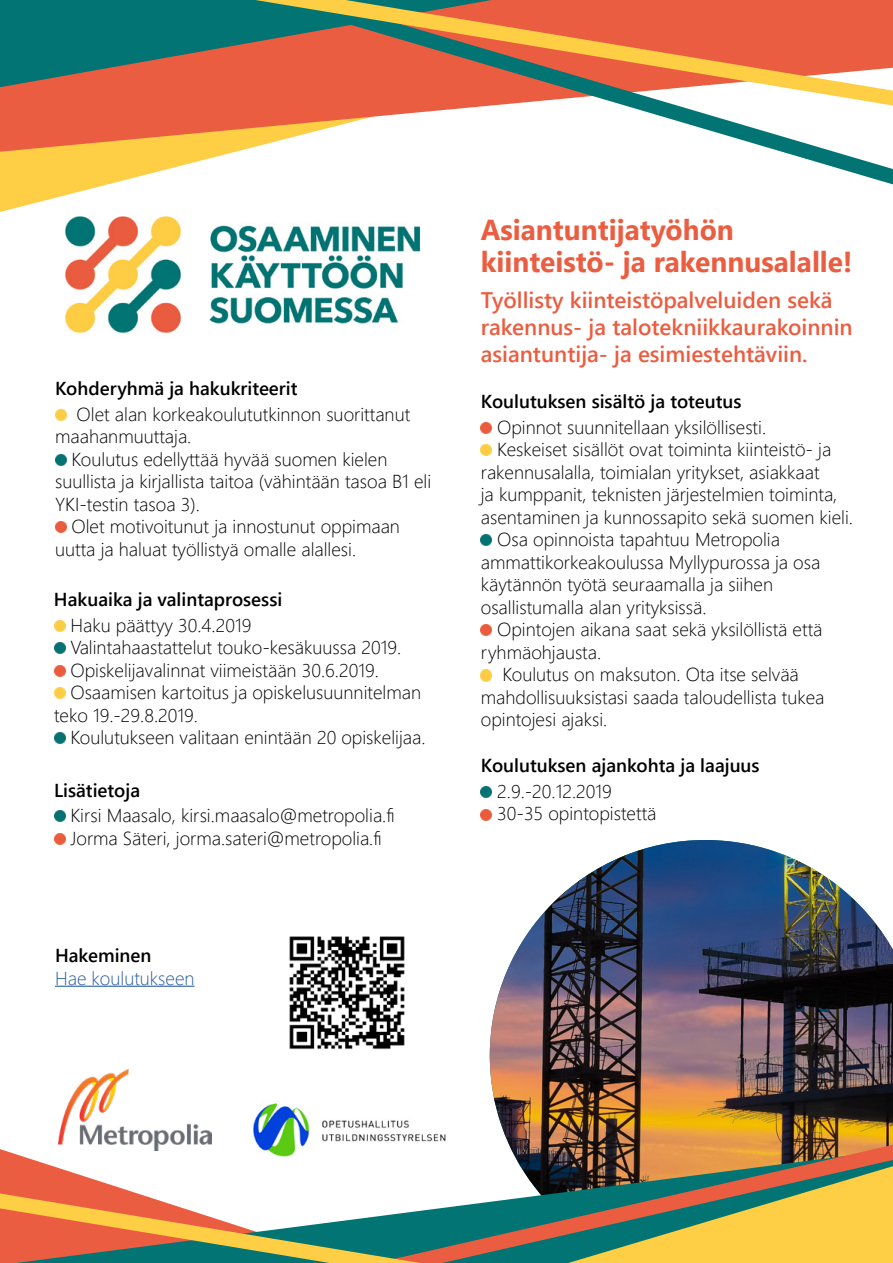
<style>
.page{position:relative;width:893px;height:1263px;background:#fff}
.page>*{position:absolute;margin:0;border:0;box-sizing:border-box;transform-origin:0 0}
.t1{font:700 28.95px/32.4px "Segoe UI";color:#eb5d40}
.t2{font:600 22.5px/27px "Segoe UI";color:#eb5d40}
.t3{font:300 18.75px/22.5px "Segoe UI";color:#000}
.t4{font:600 18.75px "Segoe UI";color:#000}
.t5{font:300 18.75px "Segoe UI";color:#275b9b}
</style>
<div class="page">
<img style="left:490px;top:840px;width:403px;height:305px">
<svg style="left:0;top:156px;width:219px;height:56px"></svg>
<svg style="left:0;top:87px;width:266px;height:69px;background:#ef7943"></svg>
<svg style="left:55px;top:409px;width:11px;height:11px"></svg>
<svg style="left:55px;top:454px;width:11px;height:11px"></svg>
<svg style="left:55px;top:522px;width:11px;height:11px"></svg>
<svg style="left:54px;top:620px;width:11px;height:11px"></svg>
<svg style="left:54px;top:643px;width:11px;height:11px"></svg>
<svg style="left:54px;top:665px;width:11px;height:11px"></svg>
<svg style="left:54px;top:688px;width:11px;height:11px"></svg>
<svg style="left:54px;top:733px;width:11px;height:11px"></svg>
<svg style="left:481px;top:422px;width:11px;height:11px"></svg>
<svg style="left:481px;top:445px;width:11px;height:11px"></svg>
<svg style="left:481px;top:535px;width:11px;height:11px"></svg>
<svg style="left:481px;top:625px;width:11px;height:11px"></svg>
<svg style="left:481px;top:670px;width:11px;height:11px"></svg>
<svg style="left:54px;top:811px;width:11px;height:11px"></svg>
<svg style="left:54px;top:833px;width:11px;height:11px"></svg>
<hr style="left:55px;top:986px;width:140px;height:1px;background:#275b9b">
<img style="left:289px;top:936px;width:116px;height:114px">
<svg style="left:0;top:0;width:255px;height:87px;background:#3d6e66"></svg>
<svg style="left:266px;top:106px;width:627px;height:78px"></svg>
<svg style="left:255px;top:0;width:638px;height:106px;background:#d37b55"></svg>
<svg style="left:420px;top:1145px;width:473px;height:118px;background:#99935f"></svg>
<svg style="left:0;top:1149px;width:420px;height:114px"></svg>
<svg style="left:481px;top:787px;width:11px;height:11px"></svg>
<svg style="left:481px;top:809px;width:11px;height:11px"></svg>
<div style="left:48px;top:1067px;width:187px;height:87px;background:#fff"></div>
<img style="left:58px;top:1069px;width:153px;height:81px">
<img style="left:246px;top:1103px;width:227px;height:71px">
<img style="left:65px;top:216px;width:356px;height:118px">
<p class="t4" style="left:55px;top:371px;width:244px">Kohderyhmä ja hakukriteerit</p>
<p class="t3" style="left:55px;top:401px;width:357px;text-indent:22px">Olet alan korkeakoulututkinnon suorittanut maahanmuuttaja.</p>
<p class="t3" style="left:71px;top:446px;width:317px">Koulutus edellyttää hyvää suomen kielen</p>
<p class="t3" style="left:55px;top:468px;width:378px">suullista ja kirjallista taitoa (vähintään tasoa B1 eli</p>
<p class="t3" style="left:55px;top:491px;width:146px">YKI-testin tasoa 3).</p>
<p class="t3" style="left:71px;top:513px;width:330px">Olet motivoitunut ja innostunut oppimaan</p>
<p class="t3" style="left:55px;top:536px;width:303px">uutta ja haluat työllistyä omalle alallesi.</p>
<p class="t4" style="left:54px;top:582px;width:230px">Hakuaika ja valintaprosessi</p>
<p class="t3" style="left:70px;top:612px;width:182px">Haku päättyy 30.4.2019</p>
<p class="t3" style="left:70px;top:634px;width:332px">Valintahaastattelut touko-kesäkuussa 2019.</p>
<p class="t3" style="left:70px;top:657px;width:310px">Opiskelijavalinnat viimeistään 30.6.2019.</p>
<p class="t3" style="left:70px;top:679px;width:352px">Osaamisen kartoitus ja opiskelusuunnitelman</p>
<p class="t3" style="left:54px;top:702px;width:146px">teko 19.-29.8.2019.</p>
<p class="t3" style="left:70px;top:724px;width:357px">Koulutukseen valitaan enintään 20 opiskelijaa.</p>
<p class="t4" style="left:54px;top:772px;width:88px">Lisätietoja</p>
<p class="t3" style="left:70px;top:802px;width:325px">Kirsi Maasalo, kirsi.maasalo@metropolia.fi<br>Jorma Säteri, jorma.sateri@metropolia.fi</p>
<p class="t4" style="left:55px;top:938px;width:98px">Hakeminen</p>
<p class="t5" style="left:55px;top:960px;width:141px">Hae koulutukseen</p>
<h1 class="t1" style="left:481px;top:211px;width:373px">Asiantuntijatyöhön kiinteistö- ja rakennusalalle!</h1>
<p class="t2" style="left:481px;top:285px;width:373px">Työllisty kiinteistöpalveluiden sekä rakennus- ja talotekniikkaurakoinnin asiantuntija- ja esimiestehtäviin.</p>
<p class="t4" style="left:481px;top:384px;width:262px">Koulutuksen sisältö ja toteutus</p>
<p class="t3" style="left:497px;top:414px;width:270px">Opinnot suunnitellaan yksilöllisesti.</p>
<p class="t3" style="left:497px;top:436px;width:336px">Keskeiset sisällöt ovat toiminta kiinteistö- ja</p>
<p class="t3" style="left:481px;top:459px;width:340px">rakennusalalla, toimialan yritykset, asiakkaat</p>
<p class="t3" style="left:481px;top:481px;width:358px">ja kumppanit, teknisten järjestelmien toiminta,</p>
<p class="t3" style="left:481px;top:504px;width:374px">asentaminen ja kunnossapito sekä suomen kieli.</p>
<p class="t3" style="left:497px;top:526px;width:284px">Osa opinnoista tapahtuu Metropolia</p>
<p class="t3" style="left:481px;top:549px;width:341px">ammattikorkeakoulussa Myllypurossa ja osa</p>
<p class="t3" style="left:481px;top:571px;width:294px">käytännön työtä seuraamalla ja siihen</p>
<p class="t3" style="left:481px;top:594px;width:227px">osallistumalla alan yrityksissä.</p>
<p class="t3" style="left:497px;top:616px;width:327px">Opintojen aikana saat sekä yksilöllistä että</p>
<p class="t3" style="left:481px;top:639px;width:122px">ryhmäohjausta.</p>
<p class="t3" style="left:502px;top:661px;width:298px">Koulutus on maksuton. Ota itse selvää</p>
<p class="t3" style="left:481px;top:684px;width:345px">mahdollisuuksistasi saada taloudellista tukea</p>
<p class="t3" style="left:481px;top:706px;width:128px">opintojesi ajaksi.</p>
<p class="t4" style="left:481px;top:748px;width:280px">Koulutuksen ajankohta ja laajuus</p>
<p class="t3" style="left:497px;top:778px;width:161px">2.9.-20.12.2019<br>30-35 opintopistettä</p>
</div>
